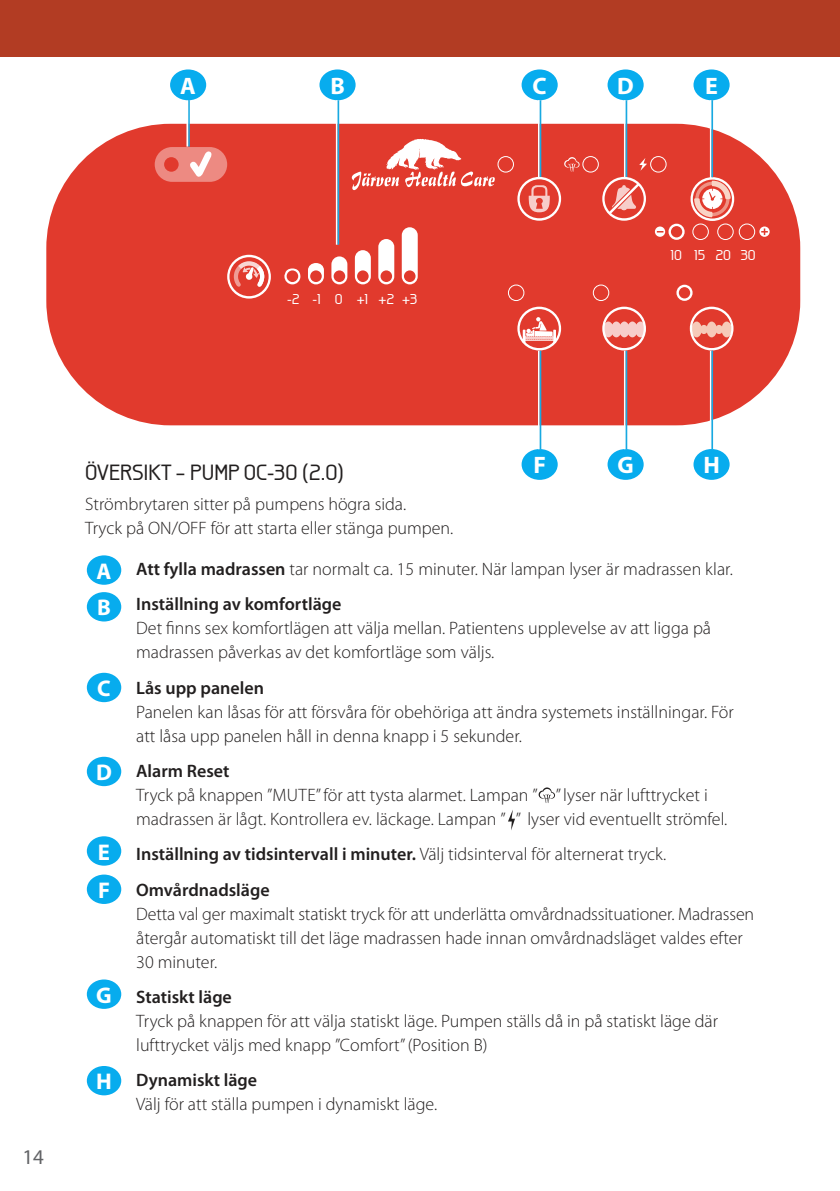
<style>
.page{position:relative;width:840px;height:1191px;background:#fff}
.page>*{position:absolute;margin:0;border:0;box-sizing:border-box;transform-origin:0 0}
.t1{font:700 23.8px "Myriad Pro";color:#fff}
.t2{font:700 22.8px/36.8px "Myriad Pro";color:#fff}
.t3{font:500 22px "Galette";color:#221f1f}
.t4{font:21px "Myriad Pro";color:#626366}
.t5{font:300 18px/24px "Myriad Pro";color:#221f1f}
.t6{font:600 18px/35.4px "Myriad Pro";color:#221f1f}
.t7{font:500 14.2px "Galette";color:#fff}
.s1{font-weight:600}
.s2{font-weight:300}
</style>
<div class="page">
<div style="left:0;top:0;width:839px;height:57px;background:#b23c23"></div>
<div style="left:87px;top:555px;width:34px;height:30px;background:#07acee;border-radius:50%"></div>
<div style="left:87px;top:592px;width:34px;height:29px;background:#07acee;border-radius:50%"></div>
<div style="left:87px;top:673px;width:34px;height:29px;background:#07acee;border-radius:50%"></div>
<div style="left:87px;top:756px;width:34px;height:30px;background:#07acee;border-radius:50%"></div>
<div style="left:87px;top:836px;width:34px;height:29px;background:#07acee;border-radius:50%"></div>
<div style="left:87px;top:874px;width:34px;height:30px;background:#07acee;border-radius:50%"></div>
<div style="left:87px;top:979px;width:34px;height:30px;background:#07acee;border-radius:50%"></div>
<div style="left:87px;top:1066px;width:34px;height:29px;background:#07acee;border-radius:50%"></div>
<svg style="left:508px;top:810px;width:6px;height:20px"></svg>
<div style="left:46px;top:124px;width:753px;height:301px;background:#e13a2d;border-radius:124px"></div>
<svg style="left:227px;top:255px;width:44px;height:43px"></svg>
<svg style="left:602px;top:307px;width:44px;height:43px"></svg>
<svg style="left:517px;top:307px;width:43px;height:43px"></svg>
<svg style="left:654px;top:226px;width:10px;height:11px"></svg>
<svg style="left:759px;top:226px;width:10px;height:11px"></svg>
<svg style="left:155px;top:147px;width:72px;height:35px;background:#ec877f"></svg>
<svg style="left:284px;top:268px;width:16px;height:16px"></svg>
<svg style="left:308px;top:263px;width:16px;height:21px"></svg>
<svg style="left:331px;top:256px;width:16px;height:28px"></svg>
<svg style="left:354px;top:250px;width:16px;height:34px"></svg>
<svg style="left:378px;top:227px;width:39px;height:57px"></svg>
<svg style="left:602px;top:177px;width:43px;height:44px"></svg>
<svg style="left:689px;top:307px;width:44px;height:43px"></svg>
<svg style="left:351px;top:139px;width:143px;height:51px"></svg>
<svg style="left:690px;top:177px;width:43px;height:44px"></svg>
<div style="left:650px;top:156px;width:16px;height:16px;border:1px solid #fff;border-radius:50%"></div>
<div style="left:692px;top:224px;width:16px;height:16px;border:1px solid #fff;border-radius:50%"></div>
<div style="left:717px;top:224px;width:16px;height:16px;border:1px solid #fff;border-radius:50%"></div>
<div style="left:738px;top:224px;width:16px;height:16px;border:1px solid #fff;border-radius:50%"></div>
<svg style="left:669px;top:225px;width:14px;height:14px"></svg>
<div style="left:668px;top:224px;width:16px;height:16px;border:2px solid #fff;border-radius:50%"></div>
<svg style="left:677px;top:286px;width:14px;height:14px"></svg>
<div style="left:676px;top:285px;width:16px;height:16px;border:2px solid #fff;border-radius:50%"></div>
<div style="left:592px;top:285px;width:16px;height:16px;border:1px solid #fff;border-radius:50%"></div>
<div style="left:508px;top:285px;width:16px;height:16px;border:1px solid #fff;border-radius:50%"></div>
<svg style="left:639px;top:158px;width:7px;height:13px"></svg>
<div style="left:582px;top:156px;width:16px;height:16px;border:1px solid #fff;border-radius:50%"></div>
<div style="left:497px;top:156px;width:16px;height:16px;border:1px solid #fff;border-radius:50%"></div>
<svg style="left:517px;top:157px;width:62px;height:64px"></svg>
<div style="left:170px;top:69px;width:36px;height:31px;background:#07acee;border-radius:50%"></div>
<div style="left:319px;top:69px;width:36px;height:31px;background:#07acee;border-radius:50%"></div>
<div style="left:521px;top:69px;width:36px;height:31px;background:#07acee;border-radius:50%"></div>
<div style="left:521px;top:449px;width:36px;height:31px;background:#07acee;border-radius:50%"></div>
<div style="left:607px;top:69px;width:36px;height:31px;background:#07acee;border-radius:50%"></div>
<div style="left:607px;top:449px;width:36px;height:31px;background:#07acee;border-radius:50%"></div>
<div style="left:693px;top:69px;width:36px;height:31px;background:#07acee;border-radius:50%"></div>
<div style="left:693px;top:449px;width:36px;height:31px;background:#07acee;border-radius:50%"></div>
<hr style="left:709px;top:100px;width:2px;height:79px;background:#fff">
<hr style="left:709px;top:351px;width:2px;height:97px;background:#fff">
<hr style="left:537px;top:100px;width:2px;height:77px;background:#fff">
<hr style="left:537px;top:351px;width:2px;height:98px;background:#fff">
<hr style="left:623px;top:100px;width:2px;height:77px;background:#fff">
<hr style="left:623px;top:351px;width:2px;height:98px;background:#fff">
<hr style="left:336px;top:100px;width:1px;height:145px;background:#fff">
<hr style="left:539px;top:100px;width:2px;height:77px;background:#18a9e1">
<hr style="left:539px;top:351px;width:2px;height:98px;background:#18a9e1">
<hr style="left:625px;top:100px;width:2px;height:77px;background:#18a9e1">
<hr style="left:625px;top:351px;width:2px;height:98px;background:#18a9e1">
<hr style="left:337px;top:100px;width:2px;height:145px;background:#18a9e1">
<hr style="left:711px;top:100px;width:1px;height:77px;background:#18a9e1">
<hr style="left:711px;top:350px;width:1px;height:99px;background:#18a9e1">
<hr style="left:188px;top:100px;width:2px;height:47px;background:#18a9e1">
<hr style="left:186px;top:101px;width:2px;height:46px;background:#fff">
<svg style="left:538px;top:787px;width:16px;height:16px"></svg>
<h1 class="t1" style="left:180px;top:74px;width:17px">A</h1>
<h1 class="t1" style="left:330px;top:74px;width:16px">B</h1>
<h1 class="t1" style="left:532px;top:74px;width:16px">C</h1>
<h1 class="t1" style="left:617px;top:74px;width:18px">D</h1>
<h1 class="t1" style="left:704px;top:74px;width:14px">E</h1>
<p class="t7" style="left:287px;top:293px;width:14px">-2</p>
<p class="t7" style="left:356px;top:293px;width:13px">+1</p>
<p class="t7" style="left:312px;top:293px;width:10px">-1</p>
<p class="t7" style="left:335px;top:293px;width:9px">0</p>
<p class="t7" style="left:378px;top:293px;width:40px">+2 +3</p>
<p class="t7" style="left:670px;top:249px;width:13px">10</p>
<p class="t7" style="left:693px;top:249px;width:13px">15</p>
<p class="t7" style="left:740px;top:249px;width:16px">30</p>
<p class="t7" style="left:715px;top:249px;width:17px">20</p>
<p class="t4" style="left:22px;top:1148px;width:23px">14</p>
<h1 class="t1" style="left:617px;top:453px;width:18px">G</h1>
<h1 class="t1" style="left:533px;top:453px;width:14px">F</h1>
<h1 class="t1" style="left:703px;top:453px;width:18px">H</h1>
<p class="t3" style="left:85px;top:459px;width:260px">ÖVERSIKT – PUMP OC-30 (2.0)</p>
<p class="t5" style="left:85px;top:492px;width:369px">Strömbrytaren sitter på pumpens högra sida.<br>Tryck på ON/OFF för att starta eller stänga pumpen.</p>
<p class="t5" style="left:136px;top:551px;width:598px;line-height:35.4px"><span class="s1">Att fylla madrassen</span> tar normalt ca. 15 minuter. När lampan lyser är madrassen klar.<br><span class="s1">Inställning av komfortläge</span></p>
<p class="t5" style="left:136px;top:616px;width:576px">Det finns sex komfortlägen att välja mellan. Patientens upplevelse av att ligga på madrassen påverkas av det komfortläge som väljs.</p>
<p class="t6" style="left:136px;top:670px;width:129px">Lås upp panelen</p>
<p class="t5" style="left:136px;top:700px;width:598px">Panelen kan låsas för att försvåra för obehöriga att ändra systemets inställningar. För att låsa upp panelen håll in denna knapp i 5 sekunder.</p>
<p class="t6" style="left:136px;top:753px;width:95px">Alarm Reset</p>
<p class="t5" style="left:136px;top:783px;width:592px">Tryck på knappen ”MUTE” för att tysta alarmet. Lampan ” ” lyser när lufttrycket i madrassen är lågt. Kontrollera ev. läckage. Lampan ” ” lyser vid eventuellt strömfel.</p>
<p class="t6" style="left:136px;top:836px;width:531px">Inställning av tidsintervall i minuter. <span class="s2">Välj tidsinterval för alternerat tryck.<br></span>Omvårdnadsläge</p>
<p class="t5" style="left:136px;top:902px;width:619px">Detta val ger maximalt statiskt tryck för att underlätta omvårdnadssituationer. Madrassen återgår automatiskt till det läge madrassen hade innan omvårdnadsläget valdes efter<br>30 minuter.</p>
<p class="t6" style="left:136px;top:979px;width:97px">Statiskt läge</p>
<p class="t5" style="left:136px;top:1009px;width:583px">Tryck på knappen för att välja statiskt läge. Pumpen ställs då in på statiskt läge där lufttrycket väljs med knapp ”Comfort” (Position B)</p>
<p class="t6" style="left:136px;top:1062px;width:122px">Dynamiskt läge</p>
<p class="t5" style="left:136px;top:1092px;width:302px">Välj för att ställa pumpen i dynamiskt läge.</p>
<p class="t2" style="left:96px;top:553px;width:16px">A<br>B</p>
<p class="t2" style="left:97px;top:670px;width:15px">C</p>
<p class="t2" style="left:96px;top:754px;width:17px">D</p>
<p class="t2" style="left:98px;top:833px;width:14px;line-height:38.2px">E<br>F</p>
<p class="t2" style="left:96px;top:977px;width:17px">G</p>
<p class="t2" style="left:96px;top:1063px;width:17px">H</p>
</div>
